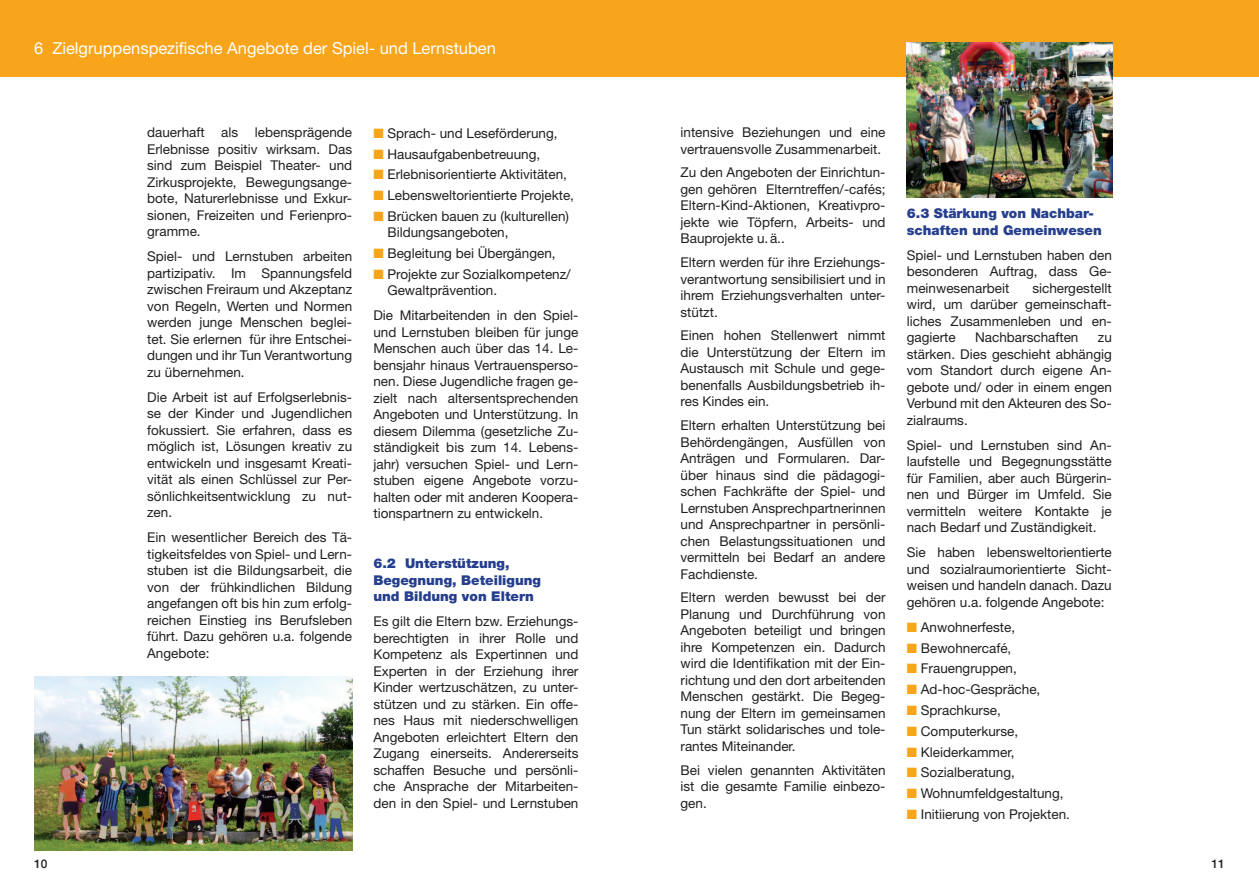
<style>
.page{position:relative;width:1259px;height:893px;background:#fff}
.page>*{position:absolute;margin:0;border:0;box-sizing:border-box;transform-origin:0 0}
.Kapitelüberschrift{font:16.5px "Helvetica Neue LT Std";color:#fff}
.t1{font:13.5px/16.5px "Helvetica Neue LT Std";color:#231f20;text-align:justify}
.t2{font:900 13.5px/16.5px "Helvetica Neue LT Std";color:#253f8e}
.t3{font:500 12px "Helvetica Neue LT Std";color:#231f20}
.s1{color:#f9a51b}
</style>
<div class="page">
<div style="left:0;top:0;width:1259px;height:77px;background:#f9a51b"></div>
<img style="left:907px;top:43px;width:206px;height:154px">
<img style="left:34px;top:676px;width:318px;height:174px">
<p class="Kapitelüberschrift" style="left:34px;top:39px;width:463px">6 Zielgruppenspezifische Angebote der Spiel- und Lernstuben</p>
<p class="t1" style="left:147px;top:124px;width:206px">dauerhaft als lebensprägende Erlebnisse positiv wirksam. Das sind zum Beispiel Theater- und Zirkusprojekte, Bewegungsange&shy;bote, Naturerlebnisse und Exkur&shy;sionen, Freizeiten und Ferienpro&shy;gramme.</p>
<p class="t1" style="left:147px;top:248px;width:206px">Spiel- und Lernstuben arbeiten partizipativ. Im Spannungsfeld zwischen Freiraum und Akzeptanz von Regeln, Werten und Normen werden junge Menschen beglei&shy;tet. Sie erlernen für ihre Entschei&shy;dungen und ihr Tun Verantwortung zu übernehmen.</p>
<p class="t1" style="left:147px;top:388px;width:206px">Die Arbeit ist auf Erfolgserlebnis&shy;se der Kinder und Jugendlichen fokussiert. Sie erfahren, dass es möglich ist, Lösungen kreativ zu entwickeln und insgesamt Kreati&shy;vität als einen Schlüssel zur Per&shy;sönlichkeitsentwicklung zu nut&shy;zen.</p>
<p class="t1" style="left:147px;top:529px;width:206px">Ein wesentlicher Bereich des Tä&shy;tigkeitsfeldes von Spiel- und Lern&shy;stuben ist die Bildungsarbeit, die von der frühkindlichen Bildung angefangen oft bis hin zum erfolg&shy;reichen Einstieg ins Berufsleben führt. Dazu gehören u.a. folgende Angebote:</p>
<p class="t1" style="left:373px;top:125px;width:186px"><span class="s1">■</span> Sprach- und Leseförderung,</p>
<p class="t1" style="left:373px;top:145px;width:168px"><span class="s1">■</span> Hausaufgabenbetreuung,</p>
<p class="t1" style="left:373px;top:166px;width:195px"><span class="s1">■</span> Erlebnisorientierte Aktivitäten,</p>
<p class="t1" style="left:373px;top:187px;width:202px"><span class="s1">■</span> Lebensweltorientierte Projekte,</p>
<p class="t1" style="left:387px;top:208px;width:183px;text-indent:-14px"><span class="s1">■</span> Brücken bauen zu (kulturellen)<br>Bildungsangeboten,</p>
<p class="t1" style="left:373px;top:245px;width:184px"><span class="s1">■</span> Begleitung bei Übergängen,</p>
<p class="t1" style="left:387px;top:266px;width:185px;text-indent:-14px"><span class="s1">■</span> Projekte zur Sozialkompetenz/<br>Gewaltprävention.</p>
<p class="t1" style="left:373px;top:307px;width:206px">Die Mitarbeitenden in den Spiel&shy;und Lernstuben bleiben für junge Menschen auch über das 14. Le&shy;bensjahr hinaus Vertrauensperso&shy;nen. Diese Jugendliche fragen ge&shy;zielt nach altersentsprechenden Angeboten und Unterstützung. In diesem Dilemma (gesetzliche Zu&shy;ständigkeit bis zum 14. Lebens&shy;jahr) versuchen Spiel- und Lern&shy;stuben eigene Angebote vorzu&shy;halten oder mit anderen Koopera&shy;tionspartnern zu entwickeln.</p>
<p class="t2" style="left:373px;top:555px;width:169px">6.2 Unterstützung,<br>Begegnung, Beteiligung und Bildung von Eltern</p>
<p class="t1" style="left:373px;top:613px;width:206px">Es gilt die Eltern bzw. Erziehungs&shy;berechtigten in ihrer Rolle und Kompetenz als Expertinnen und Experten in der Erziehung ihrer Kinder wertzuschätzen, zu unter&shy;stützen und zu stärken. Ein offe&shy;nes Haus mit niederschwelligen Angeboten erleichtert Eltern den Zugang einerseits. Andererseits schaffen Besuche und persönli&shy;che Ansprache der Mitarbeiten&shy;den in den Spiel- und Lernstuben</p>
<p class="t1" style="left:680px;top:124px;width:206px">intensive Beziehungen und eine vertrauensvolle Zusammenarbeit.</p>
<p class="t1" style="left:680px;top:164px;width:206px">Zu den Angeboten der Einrichtun&shy;gen gehören Elterntreffen/-cafés; Eltern-Kind-Aktionen, Kreativpro&shy;jekte wie Töpfern, Arbeits- und Bauprojekte u.ä..</p>
<p class="t1" style="left:680px;top:254px;width:206px">Eltern werden für ihre Erziehungs&shy;verantwortung sensibilisiert und in ihrem Erziehungsverhalten unter&shy;stützt.</p>
<p class="t1" style="left:680px;top:327px;width:206px">Einen hohen Stellenwert nimmt die Unterstützung der Eltern im Austausch mit Schule und gege&shy;benenfalls Ausbildungsbetrieb ih&shy;res Kindes ein.</p>
<p class="t1" style="left:680px;top:417px;width:206px">Eltern erhalten Unterstützung bei Behördengängen, Ausfüllen von Anträgen und Formularen. Dar&shy;über hinaus sind die pädagogi&shy;schen Fachkräfte der Spiel- und Lernstuben Ansprechpartnerinnen und Ansprechpartner in persönli&shy;chen Belastungssituationen und vermitteln bei Bedarf an andere Fachdienste.</p>
<p class="t1" style="left:680px;top:589px;width:206px">Eltern werden bewusst bei der Planung und Durchführung von Angeboten beteiligt und bringen ihre Kompetenzen ein. Dadurch wird die Identifikation mit der Ein&shy;richtung und den dort arbeitenden Menschen gestärkt. Die Begeg&shy;nung der Eltern im gemeinsamen Tun stärkt solidarisches und tole&shy;rantes Miteinander.</p>
<p class="t1" style="left:680px;top:761px;width:206px">Bei vielen genannten Aktivitäten ist die gesamte Familie einbezo&shy;gen.</p>
<p class="t2" style="left:907px;top:205px;width:197px">6.3 Stärkung von Nachbar&shy;schaften und Gemeinwesen</p>
<p class="t1" style="left:907px;top:247px;width:206px">Spiel- und Lernstuben haben den besonderen Auftrag, dass Ge&shy;meinwesenarbeit</p>
<p class="t1" style="left:907px;top:280px;width:206px;text-indent:126px">sichergestellt wird, um darüber gemeinschaft&shy;liches Zusammenleben und en&shy;gagierte</p>
<p class="t1" style="left:975px;top:329px;width:105px">Nachbarschaften</p>
<p class="t1" style="left:907px;top:329px;width:206px;text-indent:191px">zu stärken. Dies geschieht abhängig vom Standort durch eigene An&shy;gebote und/ oder in einem engen Verbund mit den Akteuren des So&shy;zialraums.</p>
<p class="t1" style="left:907px;top:437px;width:206px">Spiel- und Lernstuben sind An&shy;laufstelle und Begegnungsstätte für Familien, aber auch Bürgerin&shy;nen und Bürger im Umfeld. Sie vermitteln weitere Kontakte je nach Bedarf und Zuständigkeit.</p>
<p class="t1" style="left:907px;top:544px;width:206px">Sie haben lebensweltorientierte und sozialraumorientierte Sicht&shy;weisen und handeln danach. Dazu gehören u.a. folgende Angebote:</p>
<p class="t1" style="left:907px;top:619px;width:110px"><span class="s1">■</span> Anwohnerfeste,</p>
<p class="t1" style="left:907px;top:639px;width:106px"><span class="s1">■</span> Bewohnercafé,</p>
<p class="t1" style="left:907px;top:660px;width:112px"><span class="s1">■</span> Frauengruppen,</p>
<p class="t1" style="left:907px;top:681px;width:135px"><span class="s1">■</span> Ad-hoc-Gespräche,</p>
<p class="t1" style="left:907px;top:702px;width:96px"><span class="s1">■</span> Sprachkurse,</p>
<p class="t1" style="left:907px;top:722px;width:113px"><span class="s1">■</span> Computerkurse,</p>
<p class="t1" style="left:907px;top:743px;width:109px"><span class="s1">■</span> Kleiderkammer,</p>
<p class="t1" style="left:907px;top:764px;width:110px"><span class="s1">■</span> Sozialberatung,</p>
<p class="t1" style="left:907px;top:785px;width:158px"><span class="s1">■</span> Wohnumfeldgestaltung,</p>
<p class="t1" style="left:907px;top:805px;width:165px"><span class="s1">■</span> Initiierung von Projekten.</p>
<p class="t3" style="left:34px;top:856px;width:15px">10</p>
<p class="t3" style="left:1211px;top:856px;width:15px">11</p>
</div>
